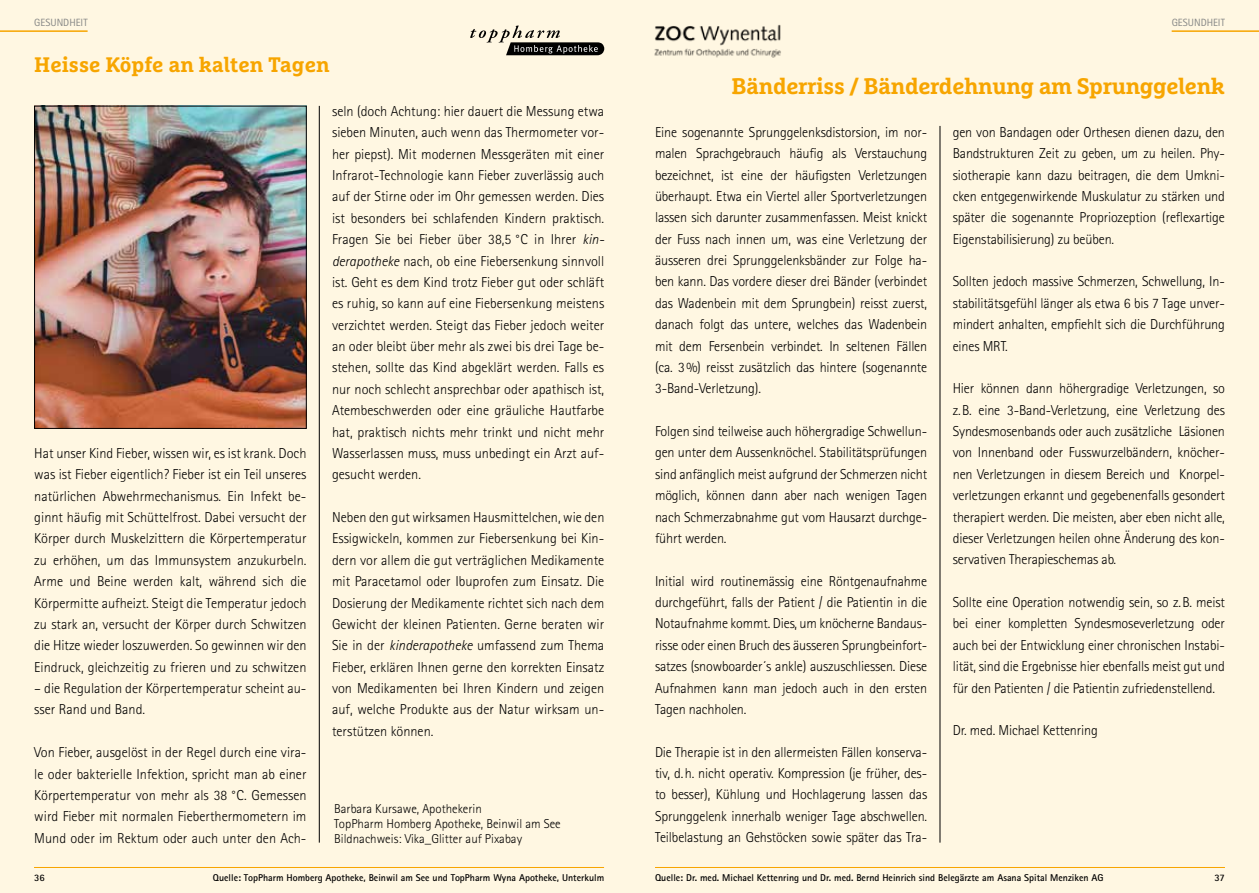
<style>
.page{position:relative;width:1259px;height:893px;background:#fff}
.page>*{position:absolute;margin:0;border:0;box-sizing:border-box;transform-origin:0 0}
.t1{font:700 22.5px "Marselis Slab Pro";letter-spacing:-.015em;color:#f7a500}
.t2{font:700 21px "Marselis Slab Pro";color:#f7a500}
.t3{font:300 14.4px/21.3px "Rotis Sans Serif Std";letter-spacing:-.01em;color:#000;text-align:justify}
.t4{font:300 12.9px/15px "Rotis Sans Serif Std";color:#000}
.t5{font:10.5px "Rotis Sans Serif Std";color:#868786}
.t6{font:700 9.9px "Rotis Sans Serif Std";color:#000}
.s1{font-style:italic}
</style>
<div class="page">
<div style="left:0;top:0;width:629px;height:893px;background:#fff7e2"></div>
<div style="left:629px;top:0;width:630px;height:893px;background:#fff7e2"></div>
<hr style="left:939px;top:126px;width:1px;height:717px;background:#000">
<img style="left:654px;top:24px;width:127px;height:34px">
<hr style="left:655px;top:867px;width:570px;height:1px;background:#f7a500">
<hr style="left:1171px;top:30px;width:88px;height:2px;background:#f7a500">
<hr style="left:0;top:30px;width:88px;height:2px;background:#f7a500">
<hr style="left:34px;top:867px;width:570px;height:1px;background:#f7a500">
<svg style="left:470px;top:26px;width:134px;height:29px"></svg>
<hr style="left:319px;top:106px;width:1px;height:737px;background:#000">
<img style="left:36px;top:108px;width:268px;height:319px">
<div style="left:34px;top:106px;width:272px;height:323px;border:1px solid #000"></div>
<p class="t5" style="left:34px;top:16px;width:55px">GESUNDHEIT</p>
<p class="t5" style="left:1171px;top:16px;width:55px">GESUNDHEIT</p>
<h2 class="t2" style="left:34px;top:51px;width:297px">Heisse Köpfe an kalten Tagen</h2>
<p class="t3" style="left:332px;top:101px;width:274px">seln (doch Achtung: hier dauert die Messung etwa sieben Minuten, auch wenn das Thermometer vor&shy;her piepst). Mit modernen Messgeräten mit einer Infrarot-Technologie kann Fieber zuverlässig auch auf der Stirne oder im Ohr gemessen werden. Dies ist besonders bei schlafenden Kindern praktisch.<br>Fragen Sie bei Fieber über 38,5 °C in Ihrer <span class="s1">kin&shy;derapotheke</span> nach, ob eine Fiebersenkung sinnvoll ist. Geht es dem Kind trotz Fieber gut oder schläft es ruhig, so kann auf eine Fiebersenkung meistens verzichtet werden. Steigt das Fieber jedoch weiter an oder bleibt über mehr als zwei bis drei Tage be&shy;stehen, sollte das Kind abgeklärt werden. Falls es nur noch schlecht ansprechbar oder apathisch ist, Atembeschwerden oder eine gräuliche Hautfarbe hat, praktisch nichts mehr trinkt und nicht mehr Wasserlassen muss, muss unbedingt ein Arzt auf&shy;gesucht werden.</p>
<p class="t3" style="left:332px;top:507px;width:274px">Neben den gut wirksamen Hausmittelchen, wie den Essigwickeln, kommen zur Fiebersenkung bei Kin&shy;dern vor allem die gut verträglichen Medikamente mit Paracetamol oder Ibuprofen zum Einsatz. Die Dosierung der Medikamente richtet sich nach dem Gewicht der kleinen Patienten. Gerne beraten wir Sie in der <span class="s1">kinderapotheke</span> umfassend zum Thema Fieber, erklären Ihnen gerne den korrekten Einsatz von Medikamenten bei Ihren Kindern und zeigen auf, welche Produkte aus der Natur wirksam un&shy;terstützen können.</p>
<p class="t3" style="left:34px;top:443px;width:274px">Hat unser Kind Fieber, wissen wir, es ist krank. Doch was ist Fieber eigentlich? Fieber ist ein Teil unseres natürlichen Abwehrmechanismus. Ein Infekt be&shy;ginnt häufig mit Schüttelfrost. Dabei versucht der Körper durch Muskelzittern die Körpertemperatur zu erhöhen, um das Immunsystem anzukurbeln.<br>Arme und Beine werden kalt, während sich die Körpermitte aufheizt. Steigt die Temperatur jedoch zu stark an, versucht der Körper durch Schwitzen die Hitze wieder loszuwerden. So gewinnen wir den Eindruck, gleichzeitig zu frieren und zu schwitzen</p>
<p class="t3" style="left:34px;top:678px;width:274px">– die Regulation der Körpertemperatur scheint au&shy;sser Rand und Band.</p>
<p class="t3" style="left:34px;top:742px;width:274px">Von Fieber, ausgelöst in der Regel durch eine vira&shy;le oder bakterielle Infektion, spricht man ab einer Körpertemperatur von mehr als 38 °C. Gemessen wird Fieber mit normalen Fieberthermometern im Mund oder im Rektum oder auch unter den Ach-</p>
<p class="t4" style="left:334px;top:801px;width:228px">Barbara Kursawe, Apothekerin<br>TopPharm Homberg Apotheke, Beinwil am See<br>Bildnachweis: Vika_Glitter auf Pixabay</p>
<p class="t6" style="left:213px;top:871px;width:393px">Quelle: TopPharm Homberg Apotheke, Beinwil am See und TopPharm Wyna Apotheke, Unterkulm</p>
<p class="t6" style="left:34px;top:871px;width:12px">36</p>
<h1 class="t1" style="left:731px;top:72px;width:495px">Bänderriss / Bänderdehnung am Sprunggelenk</h1>
<p class="t3" style="left:655px;top:121px;width:274px">Eine sogenannte Sprunggelenksdistorsion, im nor&shy;malen Sprachgebrauch häufig als Verstauchung bezeichnet, ist eine der häufigsten Verletzungen überhaupt. Etwa ein Viertel aller Sportverletzungen lassen sich darunter zusammenfassen. Meist knickt der Fuss nach innen um, was eine Verletzung der äusseren drei Sprunggelenksbänder zur Folge ha&shy;ben kann. Das vordere dieser drei Bänder (verbindet das Wadenbein mit dem Sprungbein) reisst zuerst, danach folgt das untere, welches das Wadenbein mit dem Fersenbein verbindet. In seltenen Fällen (ca. 3%) reisst zusätzlich das hintere (sogenannte 3-Band-Verletzung).</p>
<p class="t3" style="left:655px;top:421px;width:274px">Folgen sind teilweise auch höhergradige Schwellun&shy;gen unter dem Aussenknöchel. Stabilitätsprüfungen sind anfänglich meist aufgrund der Schmerzen nicht möglich, können dann aber nach wenigen Tagen nach Schmerzabnahme gut vom Hausarzt durchge&shy;führt werden.</p>
<p class="t3" style="left:655px;top:570px;width:274px">Initial wird routinemässig eine Röntgenaufnahme durchgeführt, falls der Patient / die Patientin in die Notaufnahme kommt. Dies, um knöcherne Bandaus&shy;risse oder einen Bruch des äusseren Sprungbeinfort&shy;satzes (snowboarder´s ankle) auszuschliessen. Diese Aufnahmen kann man jedoch auch in den ersten Tagen nachholen.</p>
<p class="t3" style="left:655px;top:741px;width:274px">Die Therapie ist in den allermeisten Fällen konserva&shy;tiv, d.h. nicht operativ. Kompression (je früher, des&shy;to besser), Kühlung und Hochlagerung lassen das Sprunggelenk innerhalb weniger Tage abschwellen.<br>Teilbelastung an Gehstöcken sowie später das Tra-</p>
<p class="t3" style="left:952px;top:121px;width:274px">gen von Bandagen oder Orthesen dienen dazu, den Bandstrukturen Zeit zu geben, um zu heilen. Phy&shy;siotherapie kann dazu beitragen, die dem Umkni&shy;cken entgegenwirkende Muskulatur zu stärken und später die sogenannte Propriozeption (reflexartige Eigenstabilisierung) zu beüben.</p>
<p class="t3" style="left:952px;top:271px;width:274px">Sollten jedoch massive Schmerzen, Schwellung, In&shy;stabilitätsgefühl länger als etwa 6 bis 7 Tage unver&shy;mindert anhalten, empfiehlt sich die Durchführung eines MRT.</p>
<p class="t3" style="left:952px;top:378px;width:274px">Hier können dann höhergradige Verletzungen, so z.B. eine 3-Band-Verletzung, eine Verletzung des Syndesmosenbands oder auch zusätzliche Läsionen von Innenband oder Fusswurzelbändern, knöcher&shy;nen Verletzungen in diesem Bereich und Knorpel&shy;verletzungen erkannt und gegebenenfalls gesondert therapiert werden. Die meisten, aber eben nicht alle, dieser Verletzungen heilen ohne Änderung des kon&shy;servativen Therapieschemas ab.</p>
<p class="t3" style="left:952px;top:592px;width:274px">Sollte eine Operation notwendig sein, so z.B. meist bei einer kompletten Syndesmoseverletzung oder auch bei der Entwicklung einer chronischen Instabi&shy;lität, sind die Ergebnisse hier ebenfalls meist gut und für den Patienten / die Patientin zufriedenstellend.</p>
<p class="t3" style="left:952px;top:720px;width:147px">Dr. med. Michael Kettenring</p>
<p class="t6" style="left:655px;top:872px;width:450px">Quelle: Dr. med. Michael Kettenring und Dr. med. Bernd Heinrich sind Belegärzte am Asana Spital Menziken AG</p>
<p class="t6" style="left:1214px;top:871px;width:12px">37</p>
</div>
